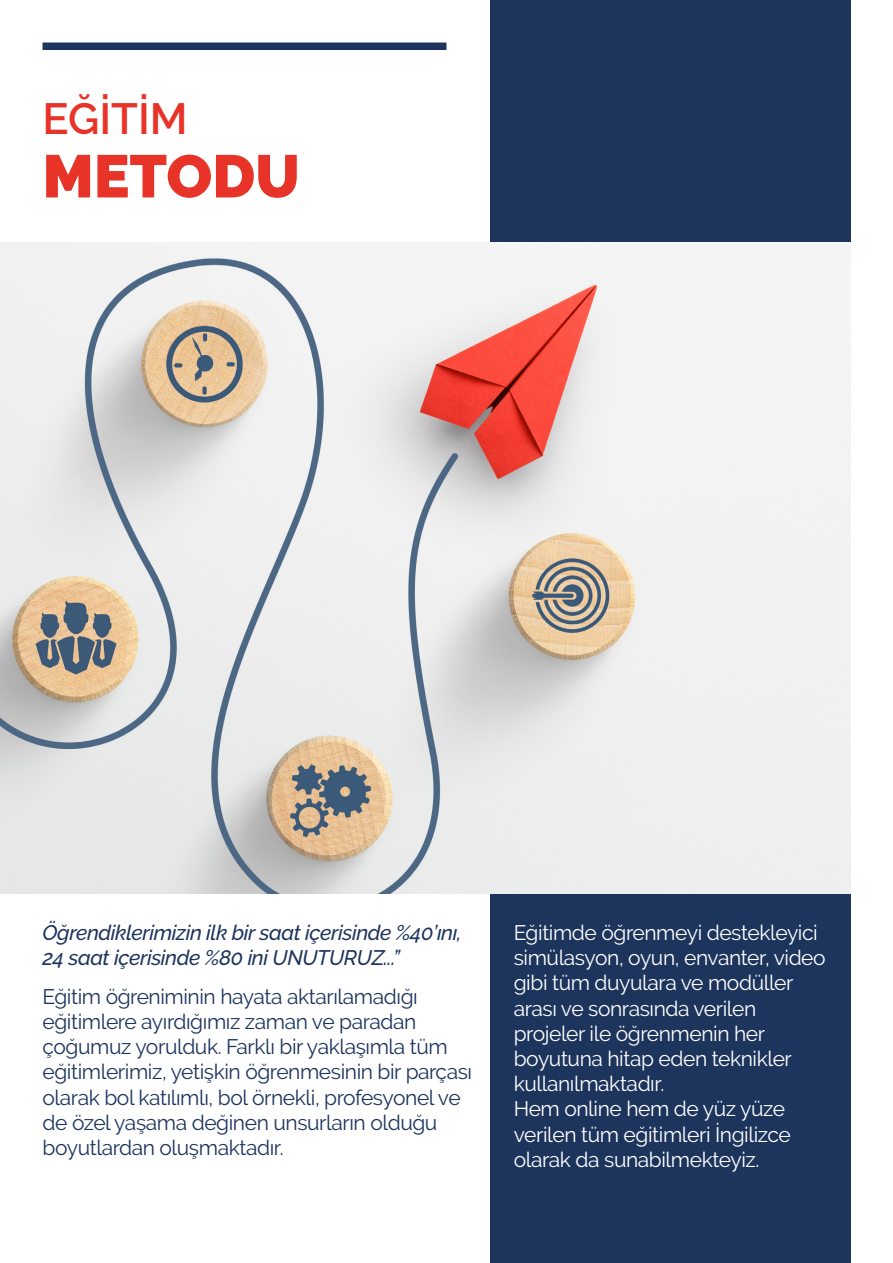
<style>
.page{position:relative;width:893px;height:1263px;background:#fff}
.page>*{position:absolute;margin:0;border:0;box-sizing:border-box;transform-origin:0 0}
.t1{font:900 60px "Raleway";color:#e83328}
.t2{font:600 43.5px "Raleway";color:#e83328}
.dark_blue_text{font:21px/25.2px "Raleway";letter-spacing:-.02em;color:#1d345d}
.t3{font:21px/25.2px "Raleway";letter-spacing:-.02em;color:#fff}
.dark_blue_text-2{font:italic 500 21px/25.2px "Raleway";letter-spacing:-.02em;color:#1d345d}
</style>
<div class="page">
<div style="left:490px;top:0;width:360px;height:1263px;background:#1d345d"></div>
<img style="left:0;top:242px;width:850px;height:651px">
<div style="left:43px;top:43px;width:403px;height:7px;background:#1d345d"></div>
<p class="t2" style="left:43px;top:94px;width:147px">EĞİTİM</p>
<p class="t1" style="left:43px;top:142px;width:259px">METODU</p>
<p class="dark_blue_text-2" style="left:43px;top:920px;width:420px">Öğrendiklerimizin ilk bir saat içerisinde %40’ını,<br>24 saat içerisinde %80 ini UNUTURUZ...”</p>
<p class="dark_blue_text" style="left:43px;top:984px;width:431px">Eğitim öğreniminin hayata aktarılamadığı eğitimlere ayırdığımız zaman ve paradan çoğumuz yorulduk. Farklı bir yaklaşımla tüm eğitimlerimiz, yetişkin öğrenmesinin bir parçası olarak bol katılımlı, bol örnekli, profesyonel ve de özel yaşama değinen unsurların olduğu boyutlardan oluşmaktadır.</p>
<p class="t3" style="left:514px;top:920px;width:313px">Eğitimde öğrenmeyi destekleyici simülasyon, oyun, envanter, video gibi tüm duyulara ve modüller arası ve sonrasında verilen projeler ile öğrenmenin her</p>
<p class="t3" style="left:514px;top:1046px;width:280px">boyutuna hitap eden teknikler kullanılmaktadır.</p>
<p class="t3" style="left:514px;top:1096px;width:279px">Hem online hem de yüz yüze verilen tüm eğitimleri İngilizce olarak da sunabilmekteyiz.</p>
</div>
